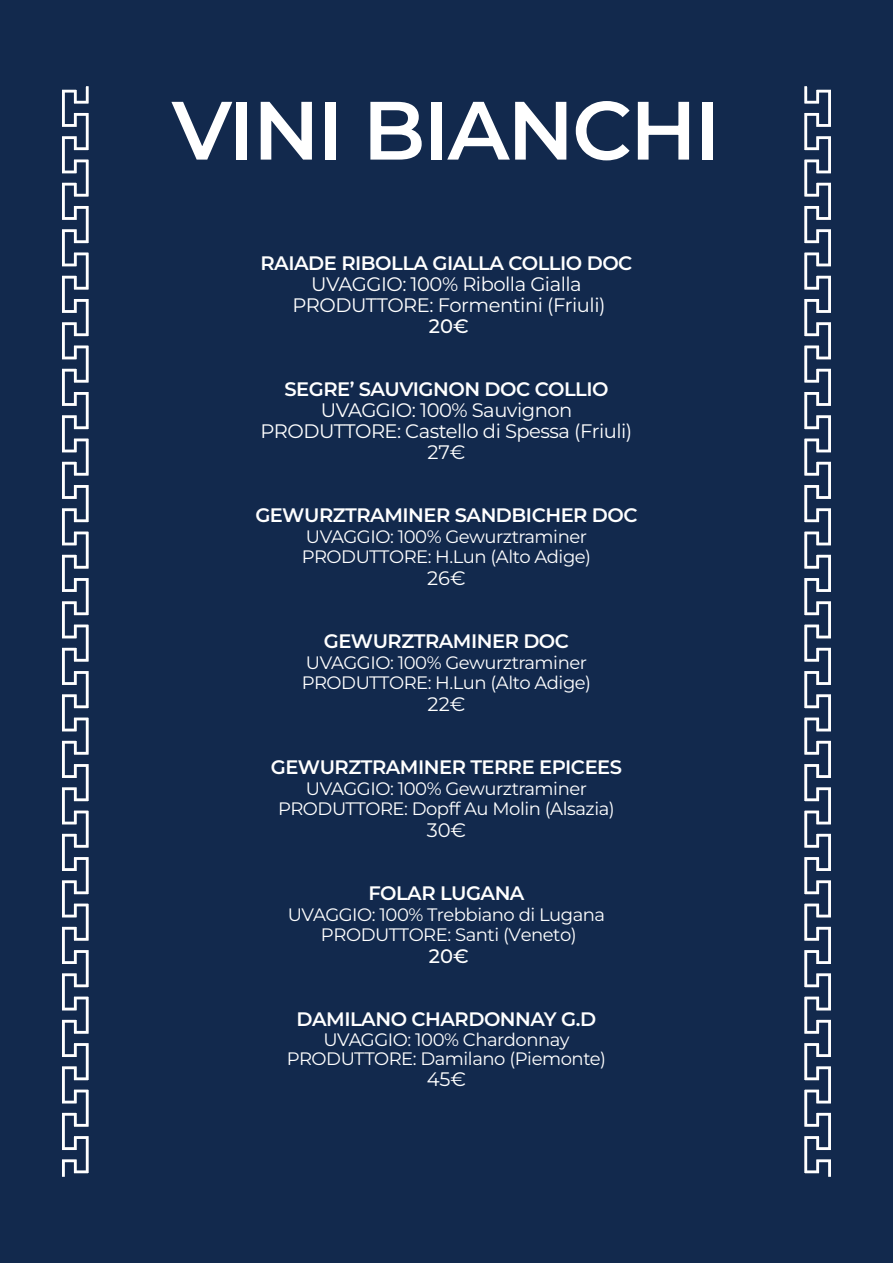
<style>
.page{position:relative;width:893px;height:1263px;background:#12294d}
.page>*{position:absolute;margin:0;border:0;box-sizing:border-box;transform-origin:0 0}
.t1{font:100 82.5px "Montserrat";letter-spacing:-.025em;color:#fff}
.t2{font:100 19.5px/21px "Montserrat";letter-spacing:-.025em;color:#fff;text-align:center}
.t3{font:500 19.5px "Montserrat";color:#fff}
.t4{font:100 18px/20.4px "Montserrat";letter-spacing:-.025em;color:#fff;text-align:center}
.s1{font-weight:500}
</style>
<div class="page">
<svg style="left:804px;top:86px;width:27px;height:1091px"></svg>
<svg style="left:62px;top:86px;width:27px;height:1091px"></svg>
<p class="t1" style="left:172px;top:75px;width:551px">VINI BIANCHI</p>
<p class="t2" style="left:261px;top:252px;width:373px">RAIADE RIBOLLA GIALLA COLLIO DOC<br>UVAGGIO: 100% Ribolla Gialla<br>PRODUTTORE: Formentini (Friuli)<br><span class="s1">20€</span></p>
<p class="t2" style="left:261px;top:378px;width:373px">SEGRE’ SAUVIGNON DOC COLLIO<br>UVAGGIO: 100% Sauvignon<br>PRODUTTORE: Castello di Spessa (Friuli)<br>27€</p>
<p class="t2" style="left:255px;top:504px;width:384px">GEWURZTRAMINER SANDBICHER DOC</p>
<p class="t4" style="left:302px;top:525px;width:291px;text-align:left">UVAGGIO: 100% Gewurztraminer<br>PRODUTTORE: H.Lun (Alto Adige)</p>
<p class="t2" style="left:427px;top:567px;width:40px">26€</p>
<p class="t2" style="left:324px;top:630px;width:247px">GEWURZTRAMINER DOC</p>
<p class="t4" style="left:302px;top:651px;width:291px;text-align:left">UVAGGIO: 100% Gewurztraminer<br>PRODUTTORE: H.Lun (Alto Adige)</p>
<p class="t2" style="left:428px;top:693px;width:39px">22€</p>
<p class="t2" style="left:271px;top:756px;width:353px">GEWURZTRAMINER TERRE EPICEES</p>
<p class="t4" style="left:278px;top:777px;width:338px">UVAGGIO: 100% Gewurztraminer<br>PRODUTTORE: Dopff Au Molin (Alsazia)</p>
<p class="t2" style="left:427px;top:819px;width:41px">30€</p>
<p class="t2" style="left:368px;top:882px;width:158px">FOLAR LUGANA</p>
<p class="t4" style="left:288px;top:903px;width:319px">UVAGGIO: 100% Trebbiano di Lugana<br>PRODUTTORE: Santi (Veneto)</p>
<p class="t3" style="left:429px;top:942px;width:41px">20€</p>
<p class="t2" style="left:297px;top:1008px;width:301px">DAMILANO CHARDONNAY G.D</p>
<p class="t4" style="left:287px;top:1029px;width:321px;line-height:19.5px">UVAGGIO: 100% Chardonnay<br>PRODUTTORE: Damilano (Piemonte)</p>
<p class="t2" style="left:427px;top:1068px;width:41px">45€</p>
</div>
